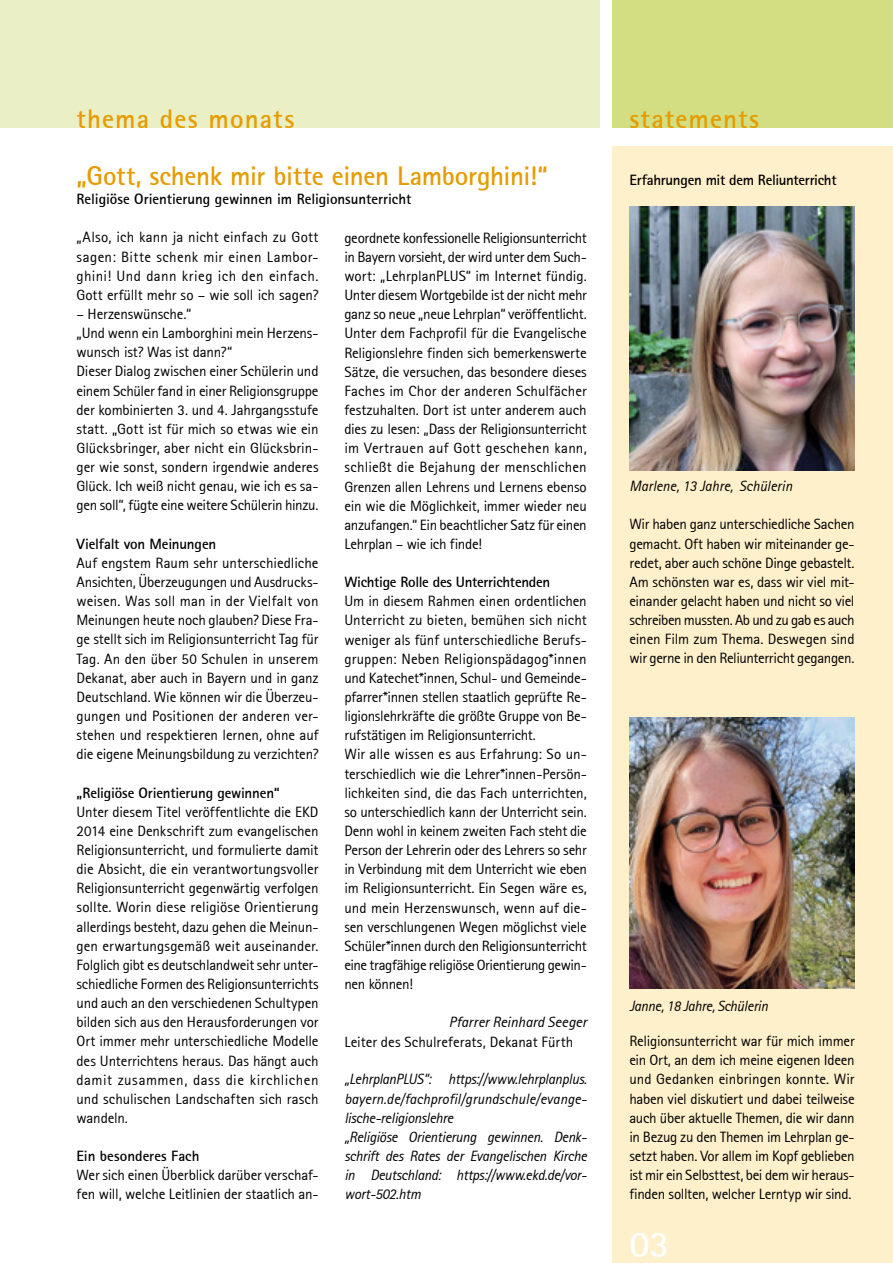
<style>
.page{position:relative;width:893px;height:1263px;background:#fff}
.page>*{position:absolute;margin:0;border:0;box-sizing:border-box;transform-origin:0 0}
.t1{font:37.5px "Rotis Sans Serif Bold 65";color:#fff}
.t2{font:27px "Rotis Sans Serif Bold 65";color:#e49c00}
.t3{font:27px "Rotis Sans Serif Bold 65";letter-spacing:.04em;color:#e49c00}
.t4{font:15px/19.2px "Rotis Sans Serif 55";letter-spacing:-.015em;color:#000;text-align:justify}
.t5{font:15px/19.2px "Rotis Sans Serif Italic 56";letter-spacing:-.02em;color:#000}
.t6{font:15px "Rotis Sans Serif Bold 65";letter-spacing:-.015em;color:#000}
.t7{font:15px "Rotis Sans Serif Italic 56";color:#000}
.t8{font:15px "Rotis Sans Serif Bold 65";letter-spacing:.005em;color:#000}
</style>
<div class="page">
<div style="left:612px;top:0;width:281px;height:128px;background:#d3de82"></div>
<div style="left:0;top:0;width:600px;height:128px;background:#eaefc5"></div>
<div style="left:612px;top:1225px;width:281px;height:38px;background:#fff0cc"></div>
<div style="left:612px;top:147px;width:281px;height:1086px;background:#fff0cc"></div>
<img style="left:629px;top:717px;width:226px;height:272px">
<img style="left:629px;top:207px;width:225px;height:263px">
<h2 class="t3" style="left:77px;top:101px;width:219px">thema des monats</h2>
<h2 class="t3" style="left:629px;top:101px;width:131px">statements</h2>
<h2 class="t2" style="left:77px;top:159px;width:473px">„Gott, schenk mir bitte einen Lamborghini!“</h2>
<p class="t6" style="left:77px;top:190px;width:336px">Religiöse Orientierung gewinnen im Religionsunterricht</p>
<p class="t4" style="left:77px;top:228px;width:244px">„Also, ich kann ja nicht einfach zu Gott sagen: Bitte schenk mir einen Lambor&shy;ghini! Und dann krieg ich den einfach.<br>Gott erfüllt mehr so – wie soll ich sagen?</p>
<p class="t4" style="left:77px;top:304px;width:244px;text-align:left">– Herzenswünsche.“<br>„Und wenn ein Lamborghini mein Herzens&shy;wunsch ist? Was ist dann?“<br>Dieser Dialog zwischen einer Schülerin und einem Schüler fand in einer Religionsgruppe der kombinierten 3. und 4. Jahrgangsstufe statt. „Gott ist für mich so etwas wie ein Glücksbringer, aber nicht ein Glücksbrin&shy;ger wie sonst, sondern irgendwie anderes Glück. Ich weiß nicht genau, wie ich es sa&shy;gen soll“, fügte eine weitere Schülerin hinzu.</p>
<p class="t6" style="left:77px;top:534px;width:141px">Vielfalt von Meinungen</p>
<p class="t4" style="left:77px;top:553px;width:244px">Auf engstem Raum sehr unterschiedliche Ansichten, Überzeugungen und Ausdrucks&shy;weisen. Was soll man in der Vielfalt von Meinungen heute noch glauben? Diese Fra&shy;ge stellt sich im Religionsunterricht Tag für Tag. An den über 50 Schulen in unserem Dekanat, aber auch in Bayern und in ganz Deutschland. Wie können wir die Überzeu&shy;gungen und Positionen der anderen ver&shy;stehen und respektieren lernen, ohne auf die eigene Meinungsbildung zu verzichten?</p>
<p class="t6" style="left:77px;top:783px;width:205px">„Religiöse Orientierung gewinnen“</p>
<p class="t4" style="left:77px;top:802px;width:244px">Unter diesem Titel veröffentlichte die EKD 2014 eine Denkschrift zum evangelischen Religionsunterricht, und formulierte damit die Absicht, die ein verantwortungsvoller Religionsunterricht gegenwärtig verfolgen sollte. Worin diese religiöse Orientierung allerdings besteht, dazu gehen die Meinun&shy;gen erwartungsgemäß weit auseinander.<br>Folglich gibt es deutschlandweit sehr unter&shy;schiedliche Formen des Religionsunterrichts und auch an den verschiedenen Schultypen bilden sich aus den Herausforderungen vor Ort immer mehr unterschiedliche Modelle des Unterrichtens heraus. Das hängt auch damit zusammen, dass die kirchlichen und schulischen Landschaften sich rasch wandeln.</p>
<p class="t8" style="left:77px;top:1146px;width:124px">Ein besonderes Fach</p>
<p class="t4" style="left:77px;top:1165px;width:244px">Wer sich einen Überblick darüber verschaf&shy;fen will, welche Leitlinien der staatlich an-</p>
<p class="t4" style="left:344px;top:228px;width:244px">geordnete konfessionelle Religionsunterricht in Bayern vorsieht, der wird unter dem Such&shy;wort: „LehrplanPLUS“ im Internet fündig.<br>Unter diesem Wortgebilde ist der nicht mehr ganz so neue „neue Lehrplan“ veröffentlicht.<br>Unter dem Fachprofil für die Evangelische Religionslehre finden sich bemerkenswerte Sätze, die versuchen, das besondere dieses Faches im Chor der anderen Schulfächer festzuhalten. Dort ist unter anderem auch dies zu lesen: „Dass der Religionsunterricht im Vertrauen auf Gott geschehen kann, schließt die Bejahung der menschlichen Grenzen allen Lehrens und Lernens ebenso ein wie die Möglichkeit, immer wieder neu anzufangen.“ Ein beachtlicher Satz für einen Lehrplan – wie ich finde!</p>
<p class="t6" style="left:344px;top:573px;width:207px">Wichtige Rolle des Unterrichtenden</p>
<p class="t4" style="left:344px;top:592px;width:244px;text-align:left">Um in diesem Rahmen einen ordentlichen Unterricht zu bieten, bemühen sich nicht weniger als fünf unterschiedliche Berufs&shy;gruppen: Neben Religionspädagog*innen und Katechet*innen, Schul- und Gemeinde&shy;pfarrer*innen stellen staatlich geprüfte Re&shy;ligionslehrkräfte die größte Gruppe von Be&shy;rufstätigen im Religionsunterricht.<br>Wir alle wissen es aus Erfahrung: So un&shy;terschiedlich wie die Lehrer*innen-Persön&shy;lichkeiten sind, die das Fach unterrichten, so unterschiedlich kann der Unterricht sein.<br>Denn wohl in keinem zweiten Fach steht die Person der Lehrerin oder des Lehrers so sehr in Verbindung mit dem Unterricht wie eben im Religionsunterricht. Ein Segen wäre es, und mein Herzenswunsch, wenn auf die&shy;sen verschlungenen Wegen möglichst viele Schüler*innen durch den Religionsunterricht eine tragfähige religiöse Orientierung gewin&shy;nen können!</p>
<p class="t7" style="left:449px;top:1013px;width:140px">Pfarrer Reinhard Seeger</p>
<p class="t4" style="left:344px;top:1032px;width:230px">Leiter des Schulreferats, Dekanat Fürth</p>
<p class="t5" style="left:344px;top:1070px;width:244px">„LehrplanPLUS“: https://www.lehrplanplus. bayern.de/fachprofil/grundschule/evange&shy;lische-religionslehre<br>„Religiöse Orientierung gewinnen. Denk&shy;schrift des Rates der Evangelischen Kirche in Deutschland: https://www.ekd.de/vor&shy;wort-502.htm</p>
<p class="t6" style="left:629px;top:170px;width:209px">Erfahrungen mit dem Reliunterricht</p>
<p class="t7" style="left:629px;top:477px;width:164px">Marlene, 13 Jahre, Schülerin</p>
<p class="t4" style="left:629px;top:515px;width:227px">Wir haben ganz unterschiedliche Sachen gemacht. Oft haben wir miteinander ge&shy;redet, aber auch schöne Dinge gebastelt.<br>Am schönsten war es, dass wir viel mit&shy;einander gelacht haben und nicht so viel schreiben mussten. Ab und zu gab es auch einen Film zum Thema. Deswegen sind wir gerne in den Reliunterricht gegangen.</p>
<p class="t5" style="left:629px;top:997px;width:140px">Janne, 18 Jahre, Schülerin</p>
<p class="t4" style="left:629px;top:1031px;width:227px">Religionsunterricht war für mich immer ein Ort, an dem ich meine eigenen Ideen und Gedanken einbringen konnte. Wir haben viel diskutiert und dabei teilweise auch über aktuelle Themen, die wir dann in Bezug zu den Themen im Lehrplan ge&shy;setzt haben. Vor allem im Kopf geblieben ist mir ein Selbsttest, bei dem wir heraus&shy;finden sollten, welcher Lerntyp wir sind.</p>
<h1 class="t1" style="left:629px;top:1220px;width:41px">03</h1>
</div>
